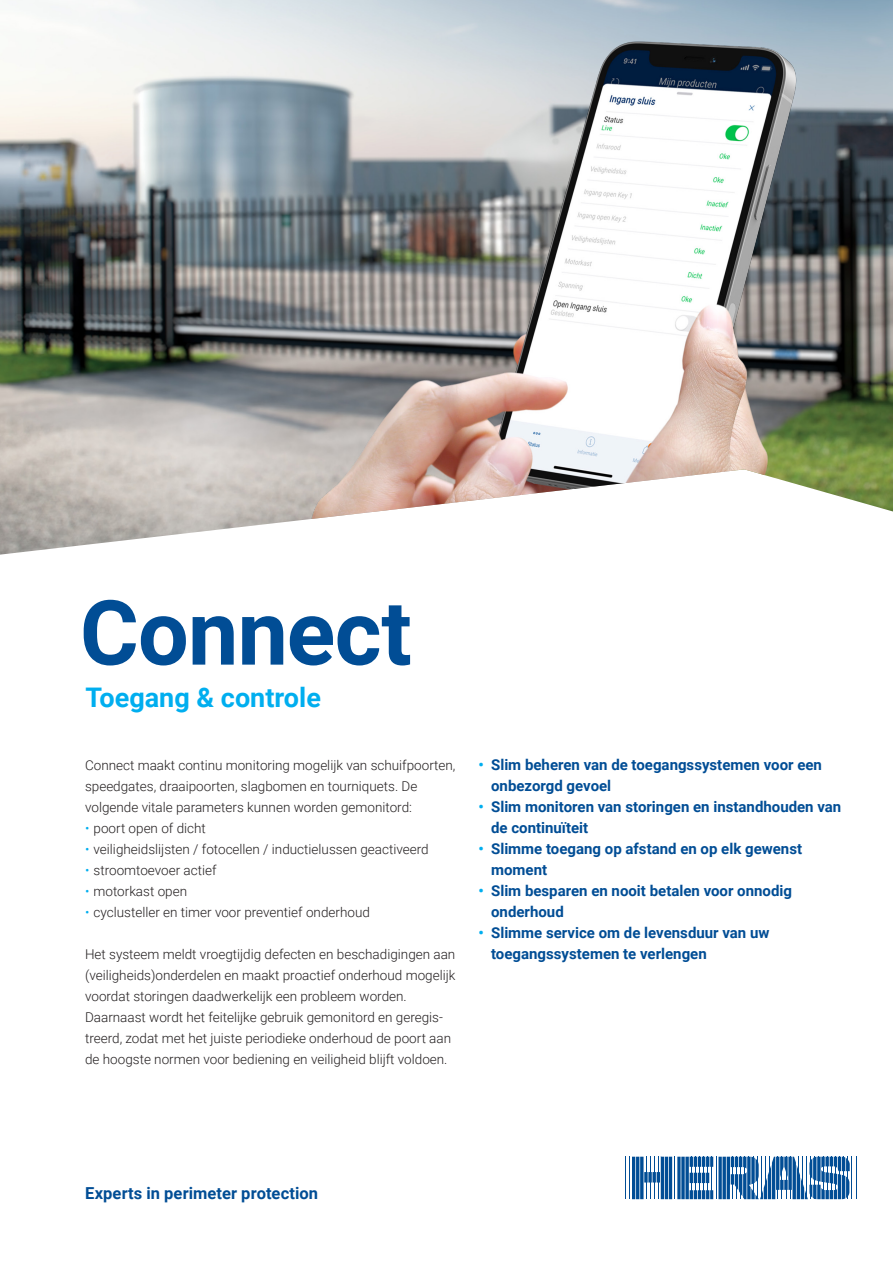
<style>
.page{position:relative;width:893px;height:1263px;background:#fff}
.page>*{position:absolute;margin:0;border:0;box-sizing:border-box;transform-origin:0 0}
.t1{font:700 90px "Roboto";letter-spacing:-.01em;color:#014d95}
.Subkop{font:700 27px "Roboto";color:#00aeef}
.t2{font:700 16.5px "Roboto";letter-spacing:.005em;color:#014d95}
.t3{font:700 15px/21px "Roboto";color:#014d95}
.Bodytekst{font:300 13.5px/21px "Roboto";color:#231f20}
.s1{color:#00aeef}
</style>
<div class="page">
<img style="left:11px;top:0;width:882px;height:553px">
<hr style="left:625px;top:1157px;width:1px;height:42px;background:#014d95">
<hr style="left:629px;top:1157px;width:1px;height:42px;background:#014d95">
<hr style="left:646px;top:1157px;width:1px;height:42px;background:#014d95">
<hr style="left:650px;top:1157px;width:1px;height:42px;background:#014d95">
<hr style="left:654px;top:1157px;width:1px;height:42px;background:#014d95">
<hr style="left:658px;top:1157px;width:1px;height:42px;background:#014d95">
<hr style="left:674px;top:1157px;width:1px;height:42px;background:#014d95">
<hr style="left:852px;top:1157px;width:1px;height:42px;background:#014d95">
<hr style="left:856px;top:1157px;width:1px;height:42px;background:#014d95">
<hr style="left:669px;top:1157px;width:3px;height:42px;background:#014d95">
<hr style="left:665px;top:1157px;width:3px;height:42px;background:#014d95">
<hr style="left:661px;top:1157px;width:3px;height:42px;background:#014d95">
<hr style="left:640px;top:1157px;width:3px;height:42px;background:#014d95">
<hr style="left:636px;top:1157px;width:3px;height:42px;background:#014d95">
<hr style="left:632px;top:1157px;width:3px;height:42px;background:#014d95">
<svg style="left:657px;top:1172px;width:3px;height:10px"></svg>
<svg style="left:652px;top:1172px;width:4px;height:10px"></svg>
<svg style="left:648px;top:1172px;width:4px;height:10px"></svg>
<svg style="left:644px;top:1172px;width:4px;height:10px"></svg>
<svg style="left:685px;top:1157px;width:4px;height:42px"></svg>
<svg style="left:681px;top:1157px;width:4px;height:42px"></svg>
<svg style="left:677px;top:1157px;width:4px;height:42px"></svg>
<svg style="left:690px;top:1157px;width:160px;height:42px"></svg>
<p class="t1" style="left:80px;top:569px;width:333px">Connect</p>
<p class="Subkop" style="left:86px;top:678px;width:237px">Toegang &amp; controle</p>
<p class="Bodytekst" style="left:85px;top:754px;width:372px">Connect maakt continu monitoring mogelijk van schuifpoorten, speedgates, draaipoorten, slagbomen en tourniquets. De volgende vitale parameters kunnen worden gemonitord:</p>
<p class="Bodytekst" style="left:85px;top:817px;width:122px"><span class="s1">•</span> poort open of dicht</p>
<p class="Bodytekst" style="left:85px;top:838px;width:345px"><span class="s1">•</span> veiligheidslijsten / fotocellen / inductielussen geactiveerd</p>
<p class="Bodytekst" style="left:85px;top:859px;width:133px"><span class="s1">•</span> stroomtoevoer actief</p>
<p class="Bodytekst" style="left:85px;top:880px;width:104px"><span class="s1">•</span> motorkast open</p>
<p class="Bodytekst" style="left:85px;top:901px;width:286px"><span class="s1">•</span> cyclusteller en timer voor preventief onderhoud</p>
<p class="Bodytekst" style="left:85px;top:943px;width:372px">Het systeem meldt vroegtijdig defecten en beschadigingen aan (veiligheids)onderdelen en maakt proactief onderhoud mogelijk voordat storingen daadwerkelijk een probleem worden.<br>Daarnaast wordt het feitelijke gebruik gemonitord en geregis&shy;treerd, zodat met het juiste periodieke onderhoud de poort aan de hoogste normen voor bediening en veiligheid blijft voldoen.</p>
<p class="t3" style="left:491px;top:753px;width:332px;text-indent:-13px"><span class="s1">•</span> Slim beheren van de toegangssystemen voor een onbezorgd gevoel</p>
<p class="t3" style="left:491px;top:795px;width:352px;text-indent:-13px"><span class="s1">•</span> Slim monitoren van storingen en instandhouden van de continuïteit</p>
<p class="t3" style="left:491px;top:837px;width:312px;text-indent:-13px"><span class="s1">•</span> Slimme toegang op afstand en op elk gewenst moment</p>
<p class="t3" style="left:491px;top:879px;width:302px;text-indent:-13px"><span class="s1">•</span> Slim besparen en nooit betalen voor onnodig onderhoud</p>
<p class="t3" style="left:491px;top:921px;width:280px;text-indent:-13px"><span class="s1">•</span> Slimme service om de levensduur van uw toegangssystemen te verlengen</p>
<p class="t2" style="left:85px;top:1181px;width:235px">Experts in perimeter protection</p>
</div>
